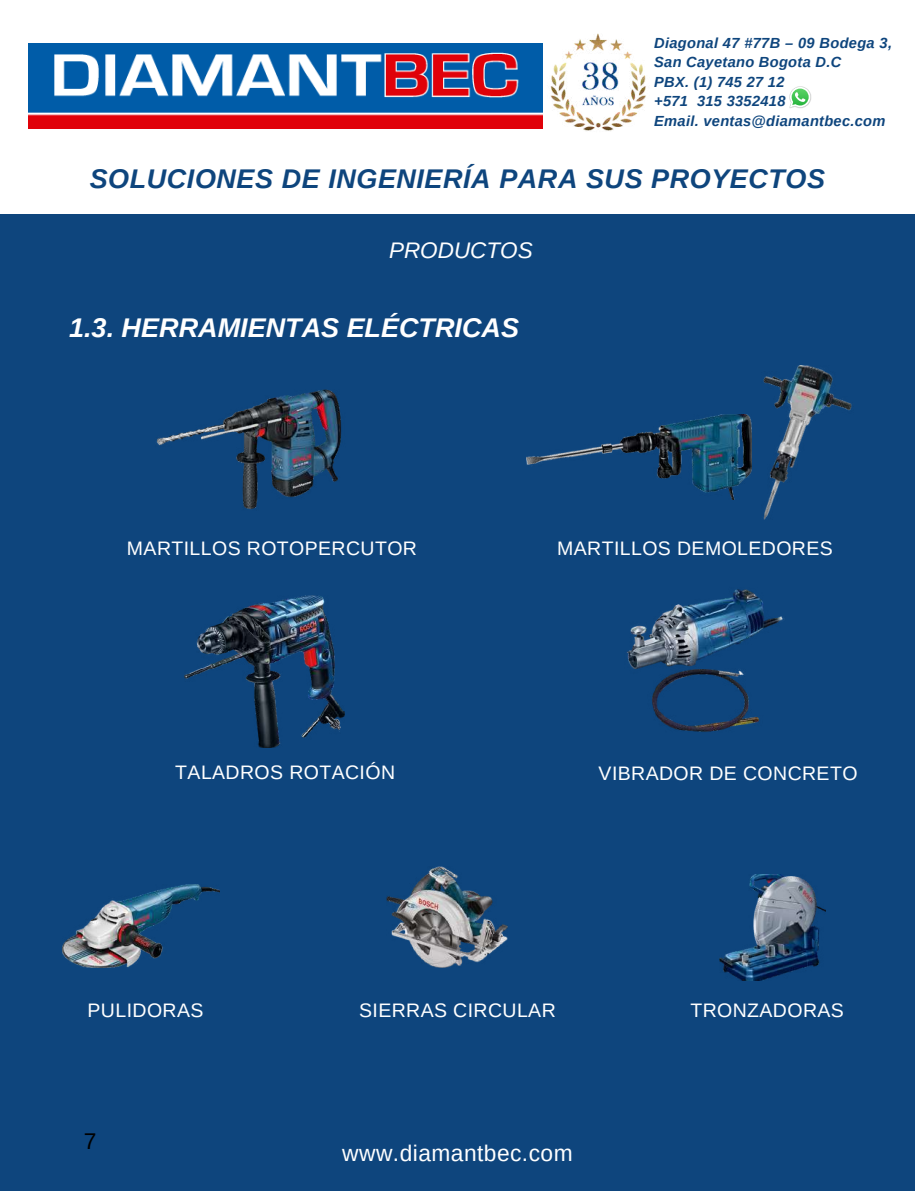
<style>
.page{position:relative;width:915px;height:1191px;background:#fff}
.page>*{position:absolute;margin:0;border:0;box-sizing:border-box;transform-origin:0 0}
.t1{font:italic 700 27px "Arimo";letter-spacing:.02em;color:#0e457d}
.t2{font:italic 700 27px "Arimo";color:#fff}
.t3{font:22.8px "Arimo";letter-spacing:.02em;color:#fff}
.t4{font:22.8px "Arimo";color:#000}
.t5{font:italic 22.5px "Arimo";color:#fff}
.t6{font:19.5px "Arimo";letter-spacing:.02em;color:#fff}
.t7{font:italic 700 14.7px/19.5px "Arimo";letter-spacing:.02em;color:#0e457d}
</style>
<div class="page">
<div style="left:0;top:0;width:915px;height:1190px;background:#0e457d"></div>
<div style="left:0;top:0;width:915px;height:213px;background:#fff"></div>
<img style="left:156px;top:389px;width:185px;height:120px">
<img style="left:731px;top:366px;width:121px;height:153px">
<img style="left:627px;top:589px;width:157px;height:143px">
<img style="left:63px;top:884px;width:156px;height:83px">
<img style="left:29px;top:43px;width:512px;height:86px">
<img style="left:541px;top:33px;width:105px;height:98px">
<img style="left:789px;top:86px;width:22px;height:22px">
<svg style="left:790px;top:87px;width:20px;height:20px"></svg>
<img style="left:387px;top:866px;width:120px;height:101px">
<img style="left:720px;top:874px;width:105px;height:106px">
<img style="left:526px;top:415px;width:225px;height:84px">
<img style="left:184px;top:596px;width:160px;height:151px">
<p class="t7" style="left:654px;top:33px;width:239px">Diagonal 47 #77B – 09 Bodega 3,<br>San Cayetano Bogota D.C<br>PBX. (1) 745 27 12<br>+571 315 3352418<br>Email. ventas@diamantbec.com</p>
<h1 class="t1" style="left:90px;top:164px;width:737px">SOLUCIONES DE INGENIERÍA PARA SUS PROYECTOS</h1>
<p class="t5" style="left:389px;top:237px;width:145px">PRODUCTOS</p>
<h1 class="t2" style="left:69px;top:312px;width:451px">1.3. HERRAMIENTAS ELÉCTRICAS</h1>
<p class="t6" style="left:127px;top:537px;width:291px">MARTILLOS ROTOPERCUTOR</p>
<p class="t6" style="left:557px;top:537px;width:277px">MARTILLOS DEMOLEDORES</p>
<p class="t6" style="left:175px;top:761px;width:221px">TALADROS ROTACIÓN</p>
<p class="t6" style="left:598px;top:762px;width:260px">VIBRADOR DE CONCRETO</p>
<p class="t6" style="left:88px;top:999px;width:117px">PULIDORAS</p>
<p class="t4" style="left:84px;top:1127px;width:14px">7</p>
<p class="t6" style="left:359px;top:999px;width:198px">SIERRAS CIRCULAR</p>
<p class="t6" style="left:690px;top:999px;width:155px">TRONZADORAS</p>
<p class="t3" style="left:342px;top:1140px;width:232px">www.diamantbec.com</p>
</div>
